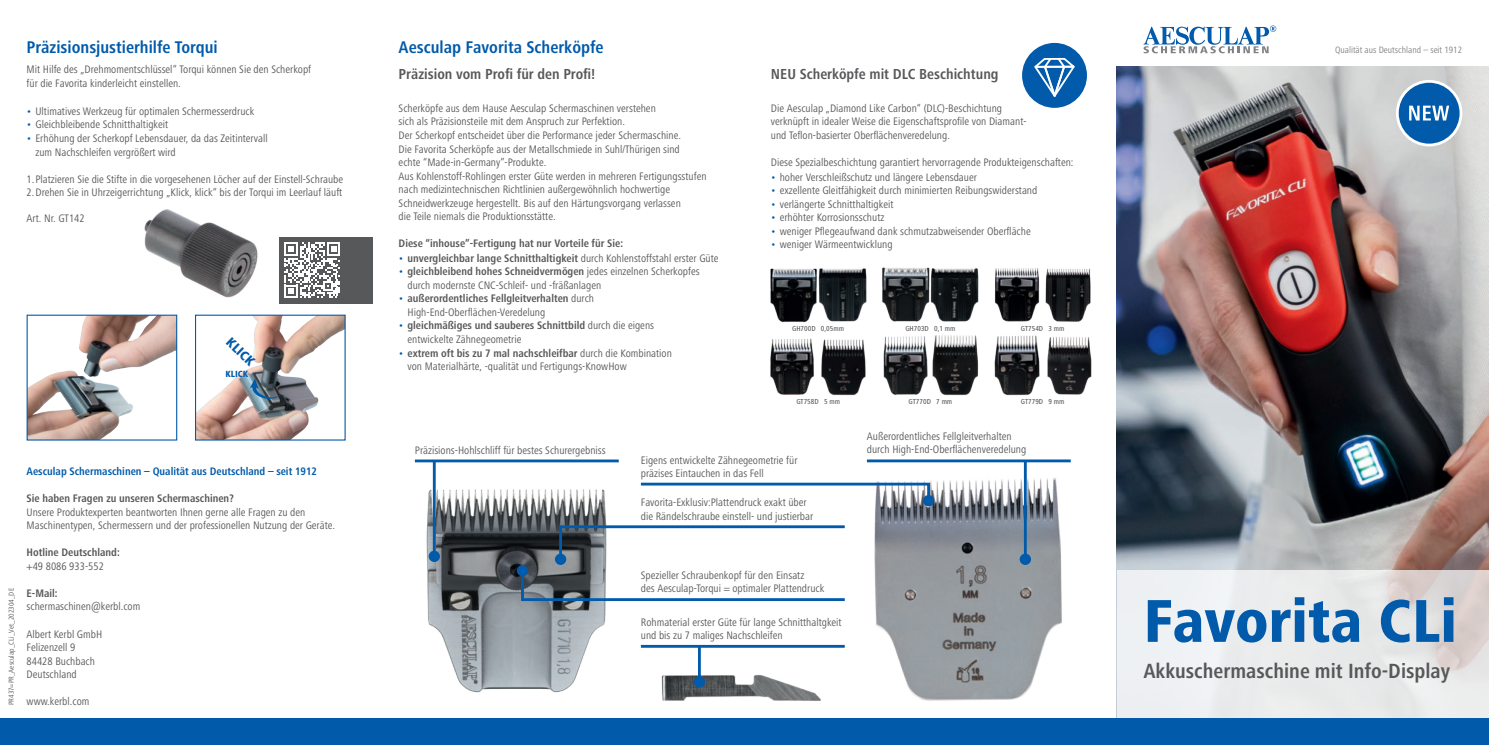
<style>
.page{position:relative;width:1489px;height:745px;background:#fff}
.page>*{position:absolute;margin:0;border:0;box-sizing:border-box;transform-origin:0 0}
.t1{font:800 condensed 62.5px "Frutiger Next LTW1 G";color:#015aaa}
.t2{font:700 condensed 21.25px "Frutiger Next LTW1 G";color:#57585a}
.t3{font:700 condensed 17.5px "Frutiger Next LTW1 G";color:#015aaa}
.t4{font:700 condensed 15px "Frutiger Next LTW1 G";color:#57585a}
.t5{font:800 condensed 13.75px "Frutiger Next LTW1 G";color:#015aaa}
.t6{font:condensed 11.25px/13.5px "Frutiger Next LTW1 G";color:#57585a}
.t7{font:700 condensed 11.25px "Frutiger Next LTW1 G";color:#57585a}
.t8{font:700 condensed 11.25px "Frutiger Next LTW1 G";color:#015aaa}
.t9{font:condensed 9.5px "Frutiger Next LTW1 G";color:#808285}
.t10{font:800 condensed 9.25px "Frutiger Next LTW1 G";color:#015aaa}
.t11{font:500 condensed 7.5px "Frutiger Next LTW1 G";color:#57585a}
.t12{font:condensed 7.5px "Frutiger Next LTW1 G";color:#57585a}
.s1{color:#015aaa}
.s2{font-weight:400;color:#015aaa}
.s3{font-weight:400}
.s4{font-weight:700}
</style>
<div class="page">
<img style="left:1116px;top:66px;width:372px;height:503px">
<svg style="left:1116px;top:569px;width:372px;height:149px;background:#e8e8e9"></svg>
<div style="left:0;top:718px;width:1488px;height:26px;background:#015aaa"></div>
<svg style="left:1022px;top:42px;width:65px;height:66px"></svg>
<img style="left:770px;top:268px;width:97px;height:54px">
<img style="left:882px;top:267px;width:97px;height:55px">
<img style="left:1045px;top:268px;width:46px;height:54px">
<img style="left:995px;top:268px;width:45px;height:54px">
<img style="left:821px;top:339px;width:45px;height:56px">
<img style="left:770px;top:338px;width:44px;height:57px">
<img style="left:883px;top:335px;width:96px;height:60px">
<img style="left:1047px;top:337px;width:44px;height:58px">
<img style="left:994px;top:335px;width:46px;height:60px">
<img style="left:661px;top:671px;width:160px;height:30px">
<svg style="left:1143px;top:25px;width:133px;height:28px"></svg>
<div style="left:279px;top:237px;width:93px;height:66px;background:#57585a"></div>
<svg style="left:284px;top:242px;width:56px;height:56px"></svg>
<img style="left:197px;top:316px;width:146px;height:122px">
<div style="left:195px;top:314px;width:150px;height:126px;border:1px solid #015aaa"></div>
<svg style="left:250px;top:378px;width:31px;height:21px"></svg>
<img style="left:874px;top:475px;width:188px;height:226px">
<img style="left:426px;top:476px;width:181px;height:217px">
<svg style="left:519px;top:567px;width:326px;height:35px"></svg>
<div style="left:517px;top:564px;width:11px;height:12px;background:#015aaa;border-radius:50%"></div>
<svg style="left:557px;top:523px;width:288px;height:38px"></svg>
<div style="left:555px;top:553px;width:11px;height:11px;background:#015aaa;border-radius:50%"></div>
<svg style="left:640px;top:481px;width:291px;height:22px"></svg>
<div style="left:922px;top:494px;width:12px;height:12px;background:#015aaa;border-radius:50%"></div>
<hr style="left:415px;top:459px;width:203px;height:3px;background:#015aaa">
<hr style="left:641px;top:644px;width:203px;height:3px;background:#015aaa">
<hr style="left:866px;top:459px;width:204px;height:3px;background:#015aaa">
<hr style="left:433px;top:460px;width:2px;height:96px;background:#015aaa">
<div style="left:428px;top:550px;width:12px;height:11px;background:#015aaa;border-radius:50%"></div>
<hr style="left:698px;top:646px;width:2px;height:35px;background:#015aaa">
<div style="left:693px;top:675px;width:12px;height:12px;background:#015aaa;border-radius:50%"></div>
<hr style="left:1023px;top:460px;width:3px;height:99px;background:#015aaa">
<div style="left:1019px;top:553px;width:11px;height:11px;background:#015aaa;border-radius:50%"></div>
<img style="left:144px;top:209px;width:114px;height:89px">
<img style="left:29px;top:316px;width:146px;height:122px">
<div style="left:27px;top:314px;width:150px;height:126px;border:1px solid #015aaa"></div>
<svg style="left:1395px;top:80px;width:67px;height:66px;background:#5f93c2"></svg>
<h3 class="t3" style="left:27px;top:37px;width:193px">Präzisionsjustierhilfe Torqui</h3>
<p class="t6" style="left:27px;top:63px;width:286px">Mit Hilfe des „Drehmomentschlüssel“ Torqui können Sie den Scherkopf für die Favorita kinderleicht einstellen.</p>
<p class="t6" style="left:27px;top:104px;width:229px"><span class="s1">•</span> Ultimatives Werkzeug für optimalen Schermesserdruck</p>
<p class="t6" style="left:27px;top:118px;width:143px"><span class="s1">•</span> Gleichbleibende Schnitthaltigkeit</p>
<p class="t6" style="left:35px;top:131px;width:234px;text-indent:-9px"><span class="s1">•</span> Erhöhung der Scherkopf Lebensdauer, da das Zeitintervall zum Nachschleifen vergrößert wird</p>
<p class="t6" style="left:27px;top:172px;width:318px">1.Platzieren Sie die Stifte in die vorgesehenen Löcher auf der Einstell-Schraube<br>2.Drehen Sie in Uhrzeigerrichtung „Klick, klick“ bis der Torqui im Leerlauf läuft</p>
<p class="t6" style="left:27px;top:211px;width:60px">Art. Nr. GT142</p>
<p class="t5" style="left:234px;top:334px;width:36px;rotate:44deg">KLICK</p>
<p class="t10" style="left:225px;top:368px;width:24px">KLICK</p>
<p class="t12" style="left:7px;top:704px;width:118px;rotate:-90deg">PR437=PR_Aesculap_CLi_Vet_202304_DE</p>
<p class="t8" style="left:27px;top:465px;width:292px">Aesculap Schermaschinen – Qualität aus Deutschland – seit 1912</p>
<p class="t7" style="left:27px;top:492px;width:209px">Sie haben Fragen zu unseren Schermaschinen?</p>
<p class="t6" style="left:27px;top:505px;width:310px">Unsere Produktexperten beantworten Ihnen gerne alle Fragen zu den<br>Maschinentypen, Schermessern und der professionellen Nutzung der Geräte.</p>
<p class="t7" style="left:27px;top:546px;width:95px">Hotline Deutschland:</p>
<p class="t6" style="left:27px;top:559px;width:79px">+49 8086 933-552</p>
<p class="t7" style="left:27px;top:586px;width:33px">E-Mail:</p>
<p class="t6" style="left:27px;top:599px;width:115px">schermaschinen@kerbl.com</p>
<p class="t6" style="left:27px;top:626px;width:77px">Albert Kerbl GmbH<br>Felizenzell 9<br>84428 Buchbach<br>Deutschland</p>
<p class="t6" style="left:27px;top:694px;width:64px">www.kerbl.com</p>
<h3 class="t3" style="left:398px;top:37px;width:206px">Aesculap Favorita Scherköpfe</h3>
<h3 class="t4" style="left:398px;top:65px;width:198px">Präzision vom Profi für den Profi!</h3>
<p class="t6" style="left:398px;top:101px;width:309px">Scherköpfe aus dem Hause Aesculap Schermaschinen verstehen<br>sich als Präzisionsteile mit dem Anspruch zur Perfektion.<br>Der Scherkopf entscheidet über die Performance jeder Schermaschine.<br>Die Favorita Scherköpfe aus der Metallschmiede in Suhl/Thürigen sind<br>echte “Made-in-Germany”-Produkte.<br>Aus Kohlenstoff-Rohlingen erster Güte werden in mehreren Fertigungsstufen nach medizintechnischen Richtlinien außergewöhnlich hochwertige Schneidwerkzeuge hergestellt. Bis auf den Härtungsvorgang verlassen<br>die Teile niemals die Produktionsstätte.</p>
<p class="t7" style="left:398px;top:237px;width:226px">Diese “inhouse”-Fertigung hat nur Vorteile für Sie:</p>
<p class="t7" style="left:398px;top:251px;width:321px"><span class="s2">•</span> unvergleichbar lange Schnitthaltigkeit <span class="s3">durch Kohlenstoffstahl erster Güte</span></p>
<p class="t6" style="left:407px;top:265px;width:294px;text-indent:-9px"><span class="s1">•</span> <span class="s4">gleichbleibend hohes Schneidvermögen</span> jedes einzelnen Scherkopfes durch modernste CNC-Schleif- und -fräßanlagen</p>
<p class="t6" style="left:407px;top:292px;width:188px;text-indent:-9px"><span class="s1">•</span> <span class="s4">außerordentliches Fellgleitverhalten</span> durch<br>High-End-Oberflächen-Veredelung</p>
<p class="t6" style="left:407px;top:319px;width:248px;text-indent:-9px"><span class="s1">•</span> <span class="s4">gleichmäßiges und sauberes Schnittbild</span> durch die eigens entwickelte Zähnegeometrie</p>
<p class="t6" style="left:407px;top:346px;width:266px;text-indent:-9px"><span class="s1">•</span> <span class="s4">extrem oft bis zu 7 mal nachschleifbar</span> durch die Kombination von Materialhärte, -qualität und Fertigungs-KnowHow</p>
<h3 class="t4" style="left:770px;top:65px;width:229px">NEU Scherköpfe mit DLC Beschichtung</h3>
<p class="t6" style="left:770px;top:101px;width:257px">Die Aesculap „Diamond Like Carbon“ (DLC)-Beschichtung verknüpft in idealer Weise die Eigenschaftsprofile von Diamant&shy;und Teflon-basierter Oberflächenveredelung.</p>
<p class="t6" style="left:770px;top:155px;width:304px">Diese Spezialbeschichtung garantiert hervorragende Produkteigenschaften:</p>
<p class="t6" style="left:770px;top:170px;width:207px"><span class="s1">•</span> hoher Verschleißschutz und längere Lebensdauer</p>
<p class="t6" style="left:770px;top:184px;width:268px"><span class="s1">•</span> exzellente Gleitfähigkeit durch minimierten Reibungswiderstand</p>
<p class="t6" style="left:770px;top:197px;width:124px"><span class="s1">•</span> verlängerte Schnitthaltigkeit</p>
<p class="t6" style="left:770px;top:211px;width:115px"><span class="s1">•</span> erhöhter Korrosionsschutz</p>
<p class="t6" style="left:770px;top:224px;width:261px"><span class="s1">•</span> weniger Pflegeaufwand dank schmutzabweisender Oberfläche</p>
<p class="t6" style="left:770px;top:238px;width:123px"><span class="s1">•</span> weniger Wärmeentwicklung</p>
<p class="t11" style="left:792px;top:324px;width:53px">GH700D 0,05mm</p>
<p class="t11" style="left:905px;top:324px;width:52px">GH703D 0,1 mm</p>
<p class="t11" style="left:1020px;top:324px;width:45px">GT754D 3 mm</p>
<p class="t11" style="left:796px;top:397px;width:45px">GT758D 5 mm</p>
<p class="t11" style="left:908px;top:397px;width:45px">GT770D 7 mm</p>
<p class="t11" style="left:1020px;top:397px;width:45px">GT779D 9 mm</p>
<p class="t6" style="left:866px;top:429px;width:146px">Außerordentliches Fellgleitverhalten</p>
<p class="t6" style="left:415px;top:443px;width:192px">Präzisions-Hohlschliff für bestes Schurergebniss</p>
<p class="t6" style="left:866px;top:442px;width:161px">durch High-End-Oberflächenveredelung</p>
<p class="t6" style="left:641px;top:453px;width:158px">Eigens entwickelte Zähnegeometrie für präzises Eintauchen in das Fell</p>
<p class="t6" style="left:641px;top:495px;width:174px">Favorita-Exklusiv:Plattendruck exakt über die Rändelschraube einstell- und justierbar</p>
<p class="t6" style="left:641px;top:568px;width:185px">Spezieller Schraubenkopf für den Einsatz<br>des Aesculap-Torqui = optimaler Plattendruck</p>
<p class="t6" style="left:641px;top:614px;width:202px">Rohmaterial erster Güte für lange Schnitthaltgkeit und bis zu 7 maliges Nachschleifen</p>
<p class="t9" style="left:1334px;top:45px;width:129px">Qualität aus Deutschland – seit 1912</p>
<h1 class="t1" style="left:1143px;top:584px;width:315px">Favorita CLi</h1>
<h2 class="t2" style="left:1143px;top:658px;width:308px">Akkuschermaschine mit Info-Display</h2>
</div>
